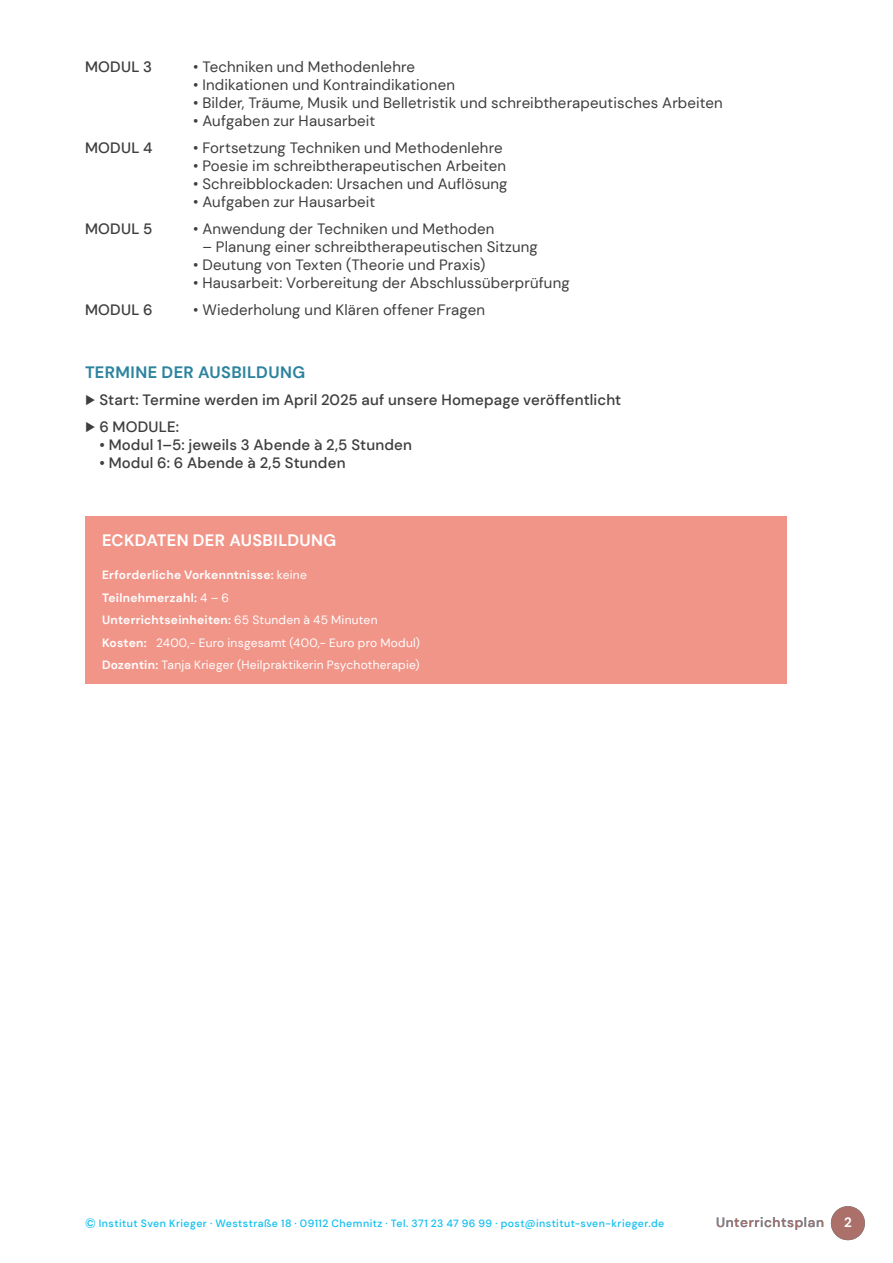
<style>
.page{position:relative;width:893px;height:1263px;background:#fff}
.page>*{position:absolute;margin:0;border:0;box-sizing:border-box;transform-origin:0 0}
.t1{font:700 16.5px "DM Sans";letter-spacing:.02em;color:#fff}
.t2{font:700 16.5px "DM Sans";letter-spacing:.025em;color:#2c839e}
.t3{font:15px "DM Sans";letter-spacing:.01em;color:#3e3e3f}
.t4{font:500 15px "DM Sans";letter-spacing:.015em;color:#3e3e3f}
.t5{font:500 13.5px "DM Sans";letter-spacing:.045em;color:#ab7069}
.t6{font:700 13.5px "DM Sans";color:#fff}
.t7{font:12px/22.5px "DM Sans";letter-spacing:.02em;color:#fff}
.t8{font:700 12px "DM Sans";letter-spacing:.025em;color:#fff}
.t9{font:500 10.5px "DM Sans";letter-spacing:.04em;color:#12bfef}
.s1{font-family:"Work Sans";font-weight:900}
.s2{font-weight:400}
.s3{font-weight:700}
.s4{font-size:13.5px}
</style>
<div class="page">
<div style="left:85px;top:516px;width:702px;height:168px;background:#f29589"></div>
<div style="left:831px;top:1206px;width:34px;height:34px;background:#ab7069;border-radius:50%"></div>
<p class="t4" style="left:85px;top:57px;width:69px">MODUL 3</p>
<p class="t3" style="left:193px;top:57px;width:224px">• Techniken und Methodenlehre</p>
<p class="t3" style="left:193px;top:75px;width:263px">• Indikationen und Kontraindikationen</p>
<p class="t3" style="left:193px;top:93px;width:531px">• Bilder, Träume, Musik und Belletristik und schreibtherapeutisches Arbeiten</p>
<p class="t3" style="left:193px;top:111px;width:184px">• Aufgaben zur Hausarbeit</p>
<p class="t4" style="left:85px;top:138px;width:69px">MODUL 4</p>
<p class="t3" style="left:193px;top:138px;width:311px">• Fortsetzung Techniken und Methodenlehre</p>
<p class="t3" style="left:193px;top:156px;width:315px">• Poesie im schreibtherapeutischen Arbeiten</p>
<p class="t3" style="left:193px;top:174px;width:316px">• Schreibblockaden: Ursachen und Auflösung</p>
<p class="t3" style="left:193px;top:192px;width:184px">• Aufgaben zur Hausarbeit</p>
<p class="t4" style="left:85px;top:219px;width:69px">MODUL 5</p>
<p class="t3" style="left:193px;top:219px;width:303px">• Anwendung der Techniken und Methoden</p>
<p class="t3" style="left:202px;top:237px;width:337px">– Planung einer schreibtherapeutischen Sitzung</p>
<p class="t3" style="left:193px;top:255px;width:294px">• Deutung von Texten (Theorie und Praxis)</p>
<p class="t3" style="left:193px;top:273px;width:378px">• Hausarbeit: Vorbereitung der Abschlussüberprüfung</p>
<p class="t4" style="left:85px;top:300px;width:69px">MODUL 6</p>
<p class="t3" style="left:193px;top:300px;width:293px">• Wiederholung und Klären offener Fragen</p>
<p class="t2" style="left:85px;top:362px;width:222px">TERMINE DER AUSBILDUNG</p>
<p class="t4" style="left:85px;top:390px;width:538px"><span class="s1">▶</span> Start: Termine werden im April 2025 auf unsere Homepage veröffentlicht</p>
<p class="t4" style="left:85px;top:417px;width:95px"><span class="s1">▶</span> 6 MODULE:</p>
<p class="t4" style="left:99px;top:435px;width:314px">• Modul 1–5: jeweils 3 Abende à 2,5 Stunden</p>
<p class="t4" style="left:99px;top:453px;width:248px">• Modul 6: 6 Abende à 2,5 Stunden</p>
<p class="t1" style="left:102px;top:530px;width:236px">ECKDATEN DER AUSBILDUNG</p>
<p class="t8" style="left:102px;top:567px;width:206px">Erforderliche Vorkenntnisse: <span class="s2">keine</span></p>
<p class="t8" style="left:102px;top:590px;width:129px">Teilnehmerzahl: <span class="s2">4 – 6</span></p>
<p class="t8" style="left:102px;top:612px;width:277px">Unterrichtseinheiten: <span class="s2">65 Stunden à 45 Minuten</span></p>
<p class="t7" style="left:102px;top:631px;width:320px"><span class="s3">Kosten:</span> 2400,- Euro insgesamt (400,- Euro pro Modul)<br><span class="s3">Dozentin:</span> Tanja Krieger (Heilpraktikerin Psychotherapie)</p>
<p class="t9" style="left:85px;top:1216px;width:581px"><span class="s4">©</span> Institut Sven Krieger · Weststraße 18 · 09112 Chemnitz · Tel. 371 23 47 96 99 · post@institut-sven-krieger.de</p>
<p class="t5" style="left:716px;top:1214px;width:109px">Unterrichtsplan</p>
<p class="t6" style="left:844px;top:1214px;width:9px">2</p>
<p class="t6" style="left:846px;top:1214px;width:6px">1</p>
</div>
